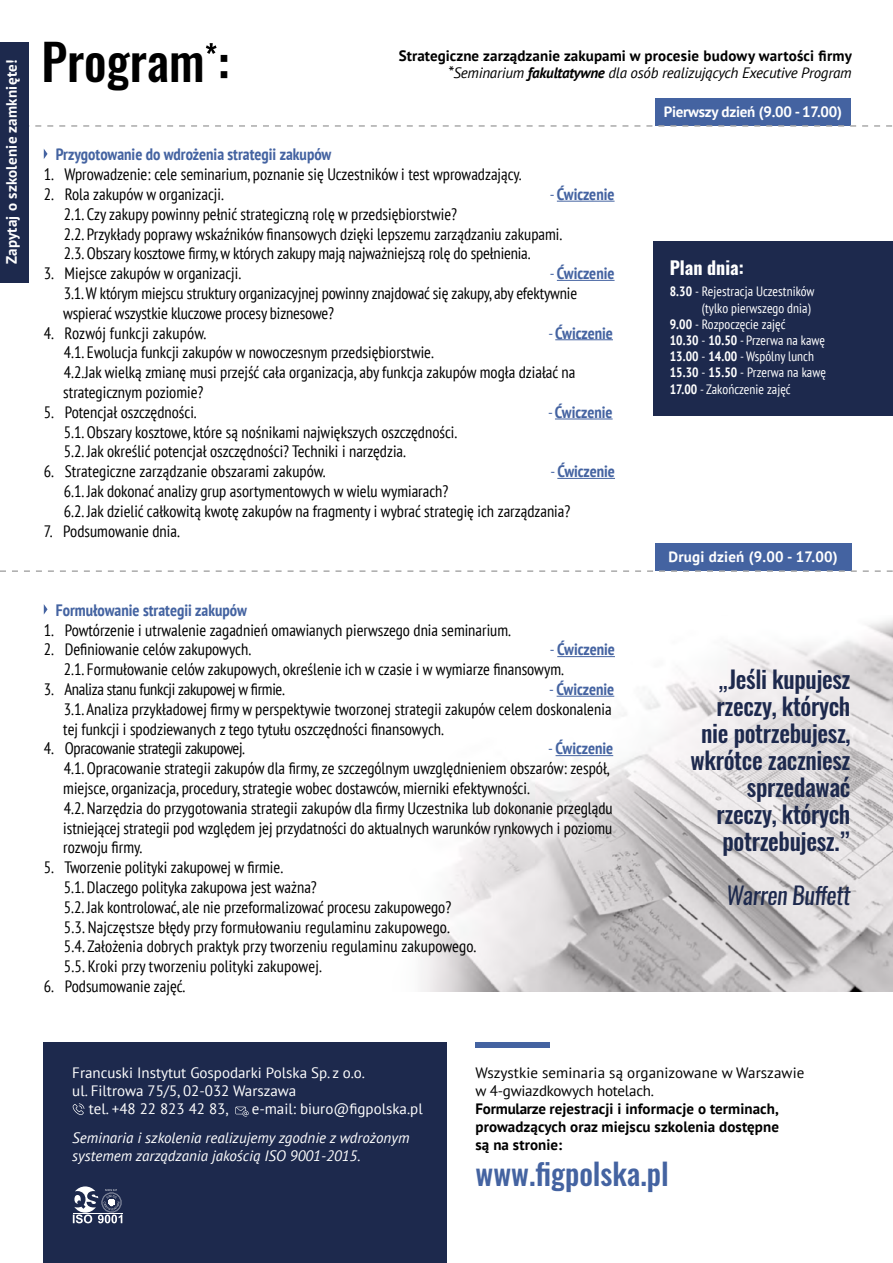
<style>
.page{position:relative;width:893px;height:1263px;background:#fff}
.page>*{position:absolute;margin:0;border:0;box-sizing:border-box;transform-origin:0 0}
.t1{font:500 49.5px "Oswald";color:#000}
.t2{font:500 30px "Oswald";color:#4463a1}
.t3{font:500 24px/27px "Oswald";letter-spacing:-.015em;color:#1d294d;text-align:right}
.t4{font:italic 24px "Oswald";letter-spacing:-.015em;color:#1d294d}
.t5{font:700 18px "Oswald";color:#fff}
.t6{font:condensed 16.5px/19.8px "PT Sans";color:#000}
.t7{font:700 condensed 16.5px "PT Sans";color:#4463a1}
.t8{font:condensed 16.5px "PT Sans";letter-spacing:-.02em;color:#000}
.t9{font:700 15px/18px "PT Sans";letter-spacing:.005em;color:#000;text-align:justify}
.t10{font:15px "PT Sans";color:#fff}
.t11{font:italic 15px/18px "PT Sans";color:#fff}
.t12{font:15px/18px "PT Sans";letter-spacing:.005em;color:#000}
.t13{font:italic 15px "PT Sans";letter-spacing:-.015em;color:#000}
.t14{font:700 15px "PT Sans";letter-spacing:.015em;color:#fff}
.t15{font:700 15px "PT Sans";letter-spacing:-.015em;color:#fff}
.t16{font:condensed 13.5px "PT Sans";letter-spacing:.005em;color:#fff}
.s1{font-size:16.5px}
.s2{font-weight:700}
.s3{font-weight:400}
.s4{color:#4463a1}
.s5{font-weight:700;color:#4463a1}
.s6{font-family:"Geo Slab 712 Md EU";font-weight:400}
</style>
<div class="page">
<svg style="left:206px;top:43px;width:11px;height:11px"></svg>
<img style="left:421px;top:619px;width:472px;height:372px">
<div style="left:653px;top:241px;width:240px;height:175px;background:#1d294d"></div>
<hr style="left:557px;top:201px;width:58px;height:1px;background:#4463a1">
<hr style="left:557px;top:280px;width:58px;height:1px;background:#4463a1">
<hr style="left:555px;top:339px;width:58px;height:1px;background:#4463a1">
<hr style="left:555px;top:419px;width:58px;height:1px;background:#4463a1">
<hr style="left:557px;top:478px;width:58px;height:1px;background:#4463a1">
<hr style="left:557px;top:656px;width:58px;height:1px;background:#4463a1">
<hr style="left:557px;top:696px;width:57px;height:1px;background:#4463a1">
<hr style="left:556px;top:755px;width:57px;height:1px;background:#4463a1">
<svg style="left:44px;top:149px;width:4px;height:10px"></svg>
<svg style="left:44px;top:604px;width:4px;height:10px"></svg>
<div style="left:655px;top:98px;width:195px;height:27px;background:#4463a1"></div>
<svg style="left:28px;top:125px;width:864px;height:2px"></svg>
<div style="left:655px;top:543px;width:196px;height:27px;background:#4463a1"></div>
<svg style="left:0;top:570px;width:893px;height:2px"></svg>
<div style="left:0;top:43px;width:28px;height:240px;background:#1d294d"></div>
<div style="left:476px;top:1042px;width:74px;height:5px;background:#4463a1"></div>
<div style="left:43px;top:1043px;width:403px;height:220px;background:#1d294d"></div>
<svg style="left:73px;top:1186px;width:49px;height:37px"></svg>
<svg style="left:73px;top:1103px;width:11px;height:12px"></svg>
<svg style="left:235px;top:1107px;width:14px;height:9px"></svg>
<p class="t14" style="left:2px;top:264px;width:205px;rotate:-90deg">Zapytaj o szkolenie zamknięte!</p>
<h1 class="t1" style="left:41px;top:27px;width:189px">Program :</h1>
<p class="t9" style="left:399px;top:46px;width:455px">Strategiczne zarządzanie zakupami w procesie budowy wartości firmy</p>
<p class="t13" style="left:448px;top:63px;width:405px"><span class="s1">*</span>Seminarium <span class="s2">fakultatywne</span> dla osób realizujących Executive Program</p>
<p class="t15" style="left:664px;top:101px;width:180px">Pierwszy dzień (9.00 - 17.00)</p>
<p class="t7" style="left:56px;top:144px;width:277px">Przygotowanie do wdrożenia strategii zakupów</p>
<p class="t6" style="left:44px;top:164px;width:479px">1. Wprowadzenie: cele seminarium, poznanie się Uczestników i test wprowadzający.</p>
<p class="t6" style="left:44px;top:184px;width:182px">2. Rola zakupów w organizacji.</p>
<p class="t7" style="left:550px;top:183px;width:66px"><span class="s3">-</span> Ćwiczenie</p>
<p class="t6" style="left:64px;top:204px;width:500px">2.1. Czy zakupy powinny pełnić strategiczną rolę w przedsiębiorstwie?<br>2.2. Przykłady poprawy wskaźników finansowych dzięki lepszemu zarządzaniu zakupami.<br>2.3. Obszary kosztowe firmy, w których zakupy mają najważniejszą rolę do spełnienia.</p>
<p class="t6" style="left:44px;top:263px;width:199px">3. Miejsce zakupów w organizacji.</p>
<p class="t6" style="left:63px;top:263px;width:553px;text-indent:487px"><span class="s4">-</span> <span class="s5">Ćwiczenie<br></span>3.1. W którym miejscu struktury organizacyjnej powinny znajdować się zakupy, aby efektywnie wspierać wszystkie kluczowe procesy biznesowe?</p>
<p class="t6" style="left:44px;top:322px;width:164px">4. Rozwój funkcji zakupów.</p>
<p class="t7" style="left:548px;top:322px;width:66px"><span class="s3">-</span> Ćwiczenie</p>
<p class="t6" style="left:63px;top:342px;width:514px">4.1. Ewolucja funkcji zakupów w nowoczesnym przedsiębiorstwie.<br>4.2.Jak wielką zmianę musi przejść cała organizacja, aby funkcja zakupów mogła działać na strategicznym poziomie?</p>
<p class="t6" style="left:44px;top:402px;width:155px">5. Potencjał oszczędności.</p>
<p class="t7" style="left:548px;top:401px;width:66px"><span class="s3">-</span> Ćwiczenie</p>
<p class="t6" style="left:64px;top:421px;width:395px">5.1. Obszary kosztowe, które są nośnikami największych oszczędności.<br>5.2. Jak określić potencjał oszczędności? Techniki i narzędzia.</p>
<p class="t6" style="left:44px;top:461px;width:284px">6. Strategiczne zarządzanie obszarami zakupów.</p>
<p class="t7" style="left:550px;top:460px;width:66px"><span class="s3">-</span> Ćwiczenie</p>
<p class="t6" style="left:64px;top:481px;width:508px">6.1. Jak dokonać analizy grup asortymentowych w wielu wymiarach?<br>6.2. Jak dzielić całkowitą kwotę zakupów na fragmenty i wybrać strategię ich zarządzania?</p>
<p class="t6" style="left:44px;top:520px;width:138px">7. Podsumowanie dnia.</p>
<p class="t7" style="left:56px;top:599px;width:193px">Formułowanie strategii zakupów</p>
<p class="t6" style="left:44px;top:619px;width:469px">1. Powtórzenie i utrwalenie zagadnień omawianych pierwszego dnia seminarium.</p>
<p class="t6" style="left:44px;top:639px;width:209px">2. Definiowanie celów zakupowych.</p>
<p class="t6" style="left:64px;top:639px;width:553px;text-indent:486px"><span class="s4">-</span> <span class="s5">Ćwiczenie<br></span>2.1. Formułowanie celów zakupowych, określenie ich w czasie i w wymiarze finansowym.</p>
<p class="t8" style="left:44px;top:679px;width:243px">3. Analiza stanu funkcji zakupowej w firmie.</p>
<p class="t6" style="left:63px;top:679px;width:552px;text-indent:486px"><span class="s4">-</span> <span class="s5">Ćwiczenie<br></span>3.1. Analiza przykładowej firmy w perspektywie tworzonej strategii zakupów celem doskonalenia tej funkcji i spodziewanych z tego tytułu oszczędności finansowych.</p>
<p class="t8" style="left:44px;top:738px;width:203px">4. Opracowanie strategii zakupowej.</p>
<p class="t6" style="left:63px;top:738px;width:551px;text-indent:485px"><span class="s4">-</span> <span class="s5">Ćwiczenie </span>4.1. Opracowanie strategii zakupów dla firmy, ze szczególnym uwzględnieniem obszarów: zespół, miejsce, organizacja, procedury, strategie wobec dostawców, mierniki efektywności.<br>4.2. Narzędzia do przygotowania strategii zakupów dla firmy Uczestnika lub dokonanie przeglądu istniejącej strategii pod względem jej przydatności do aktualnych warunków rynkowych i poziomu rozwoju firmy.</p>
<p class="t6" style="left:64px;top:857px;width:414px;text-indent:-20px">5. Tworzenie polityki zakupowej w firmie.<br>5.1. Dlaczego polityka zakupowa jest ważna?<br>5.2. Jak kontrolować, ale nie przeformalizować procesu zakupowego?<br>5.3. Najczęstsze błędy przy formułowaniu regulaminu zakupowego.<br>5.4. Założenia dobrych praktyk przy tworzeniu regulaminu zakupowego.<br>5.5. Kroki przy tworzeniu polityki zakupowej.</p>
<p class="t6" style="left:44px;top:976px;width:143px">6. Podsumowanie zajęć.</p>
<p class="t5" style="left:670px;top:255px;width:75px">Plan dnia:</p>
<p class="t16" style="left:670px;top:283px;width:146px"><span class="s2">8.30</span> - Rejestracja Uczestników</p>
<p class="t16" style="left:702px;top:299px;width:110px">(tylko pierwszego dnia)</p>
<p class="t16" style="left:670px;top:315px;width:117px"><span class="s2">9.00</span> - Rozpoczęcie zajęć</p>
<p class="t16" style="left:670px;top:331px;width:157px"><span class="s2">10.30</span> - <span class="s2">10.50</span> - Przerwa na kawę</p>
<p class="t16" style="left:670px;top:348px;width:146px"><span class="s2">13.00</span> - <span class="s2">14.00</span> - Wspólny lunch</p>
<p class="t16" style="left:670px;top:364px;width:158px"><span class="s2">15.30</span> - <span class="s2">15.50</span> - Przerwa na kawę</p>
<p class="t16" style="left:670px;top:380px;width:122px"><span class="s2">17.00</span> - Zakończenie zajęć</p>
<p class="t14" style="left:668px;top:546px;width:171px">Drugi dzień (9.00 - 17.00)</p>
<h3 class="t3" style="left:691px;top:666px;width:161px"><span class="s6">„</span>Jeśli kupujesz rzeczy, których nie potrzebujesz, wkrótce zaczniesz sprzedawać rzeczy, których potrzebujesz.”</h3>
<h3 class="t4" style="left:726px;top:878px;width:126px">Warren Buffett</h3>
<p class="t10" style="left:72px;top:1063px;width:294px">Francuski Instytut Gospodarki Polska Sp. z o.o.</p>
<p class="t10" style="left:72px;top:1081px;width:226px">ul. Filtrowa 75/5, 02-032 Warszawa</p>
<p class="t10" style="left:89px;top:1099px;width:141px">tel. +48 22 823 42 83,</p>
<p class="t10" style="left:252px;top:1099px;width:172px">e-mail: biuro@figpolska.pl</p>
<p class="t11" style="left:72px;top:1128px;width:339px">Seminaria i szkolenia realizujemy zgodnie z wdrożonym systemem zarządzania jakością ISO 9001-2015.</p>
<p class="t12" style="left:476px;top:1064px;width:330px">Wszystkie seminaria są organizowane w Warszawie w 4-gwiazdkowych hotelach.</p>
<p class="t9" style="left:476px;top:1100px;width:305px">Formularze rejestracji i informacje o terminach, prowadzących oraz miejscu szkolenia dostępne są na stronie:</p>
<h2 class="t2" style="left:476px;top:1153px;width:195px">www.figpolska.pl</h2>
</div>
